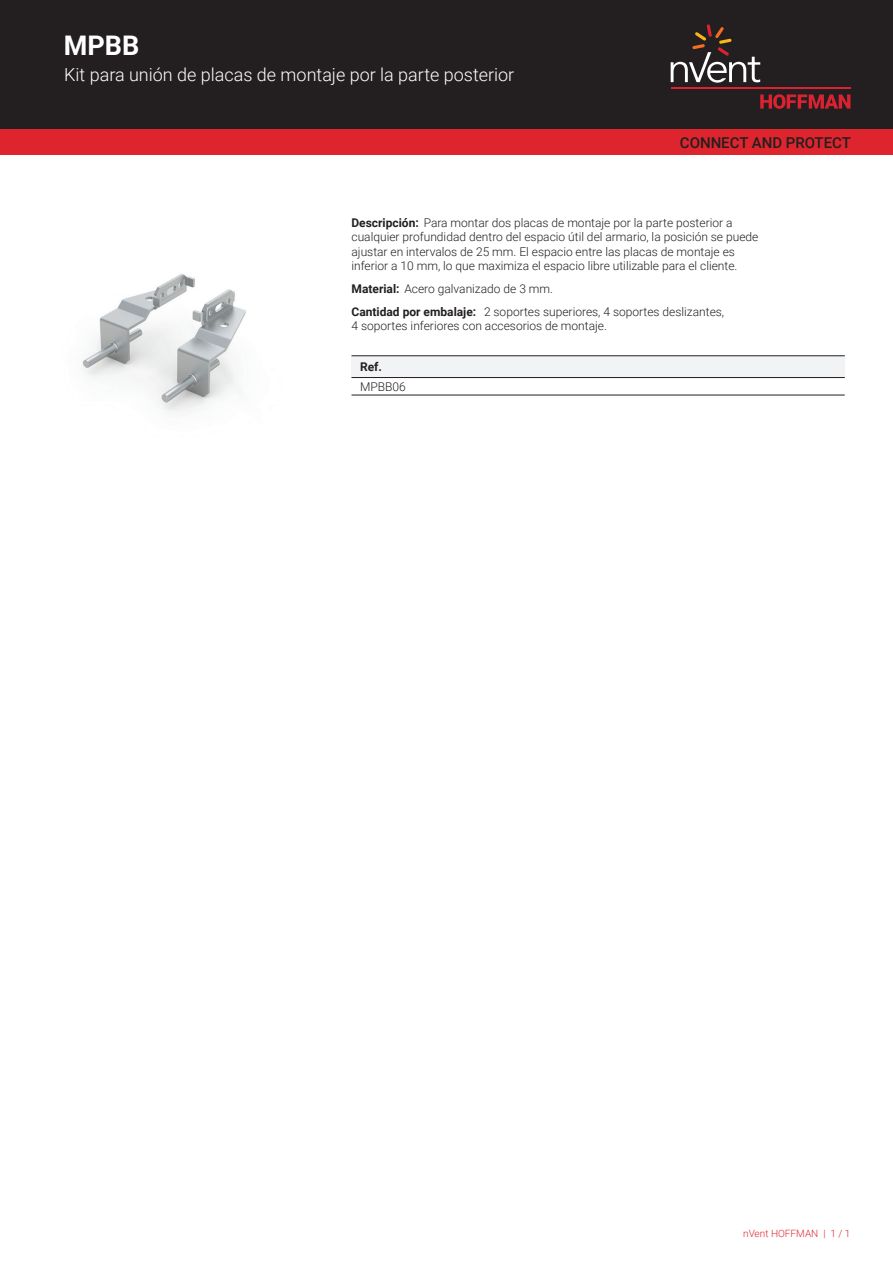
<style>
.page{position:relative;width:893px;height:1263px;background:#fff}
.page>*{position:absolute;margin:0;border:0;box-sizing:border-box;transform-origin:0 0}
.t1{font:700 27px "Roboto";color:#fff}
.t2{font:300 18px "Roboto";color:#fff}
.t3{font:500 15px "Roboto";color:#231f20}
.t4{font:300 12px/14.4px "Roboto";color:#231f20}
.t5{font:700 12px "Roboto";color:#231f20}
.t6{font:300 10.05px "Roboto";color:#de252e}
.s1{font-weight:700}
</style>
<div class="page">
<div style="left:0;top:0;width:893px;height:129px;background:#231f20"></div>
<svg style="left:760px;top:94px;width:90px;height:15px"></svg>
<hr style="left:671px;top:88px;width:179px;height:1px;background:#db2230">
<svg style="left:671px;top:24px;width:89px;height:59px"></svg>
<div style="left:0;top:129px;width:893px;height:26px;background:#de252e"></div>
<div style="left:351px;top:356px;width:494px;height:21px;background:#f2f3f4"></div>
<hr style="left:351px;top:355px;width:494px;height:1px;background:#231f20">
<hr style="left:351px;top:395px;width:494px;height:1px;background:#231f20">
<hr style="left:351px;top:377px;width:494px;height:1px;background:#231f20">
<img style="left:82px;top:273px;width:164px;height:139px">
<h1 class="t1" style="left:64px;top:27px;width:77px">MPBB</h1>
<h2 class="t2" style="left:64px;top:62px;width:452px">Kit para unión de placas de montaje por la parte posterior</h2>
<p class="t3" style="left:680px;top:132px;width:173px">CONNECT AND PROTECT</p>
<p class="t4" style="left:351px;top:215px;width:408px"><span class="s1">Descripción:</span> Para montar dos placas de montaje por la parte posterior a cualquier profundidad dentro del espacio útil del armario, la posición se puede ajustar en intervalos de 25 mm. El espacio entre las placas de montaje es inferior a 10 mm, lo que maximiza el espacio libre utilizable para el cliente.</p>
<p class="t4" style="left:351px;top:277px;width:374px;line-height:23px"><span class="s1">Material:</span> Acero galvanizado de 3 mm.<br><span class="s1">Cantidad por embalaje:</span> 2 soportes superiores, 4 soportes deslizantes,</p>
<p class="t4" style="left:351px;top:318px;width:257px">4 soportes inferiores con accesorios de montaje.</p>
<p class="t5" style="left:360px;top:358px;width:23px">Ref.</p>
<p class="t4" style="left:360px;top:379px;width:47px">MPBB06</p>
<p class="t6" style="left:743px;top:1226px;width:109px">nVent HOFFMAN | 1 / 1</p>
</div>
